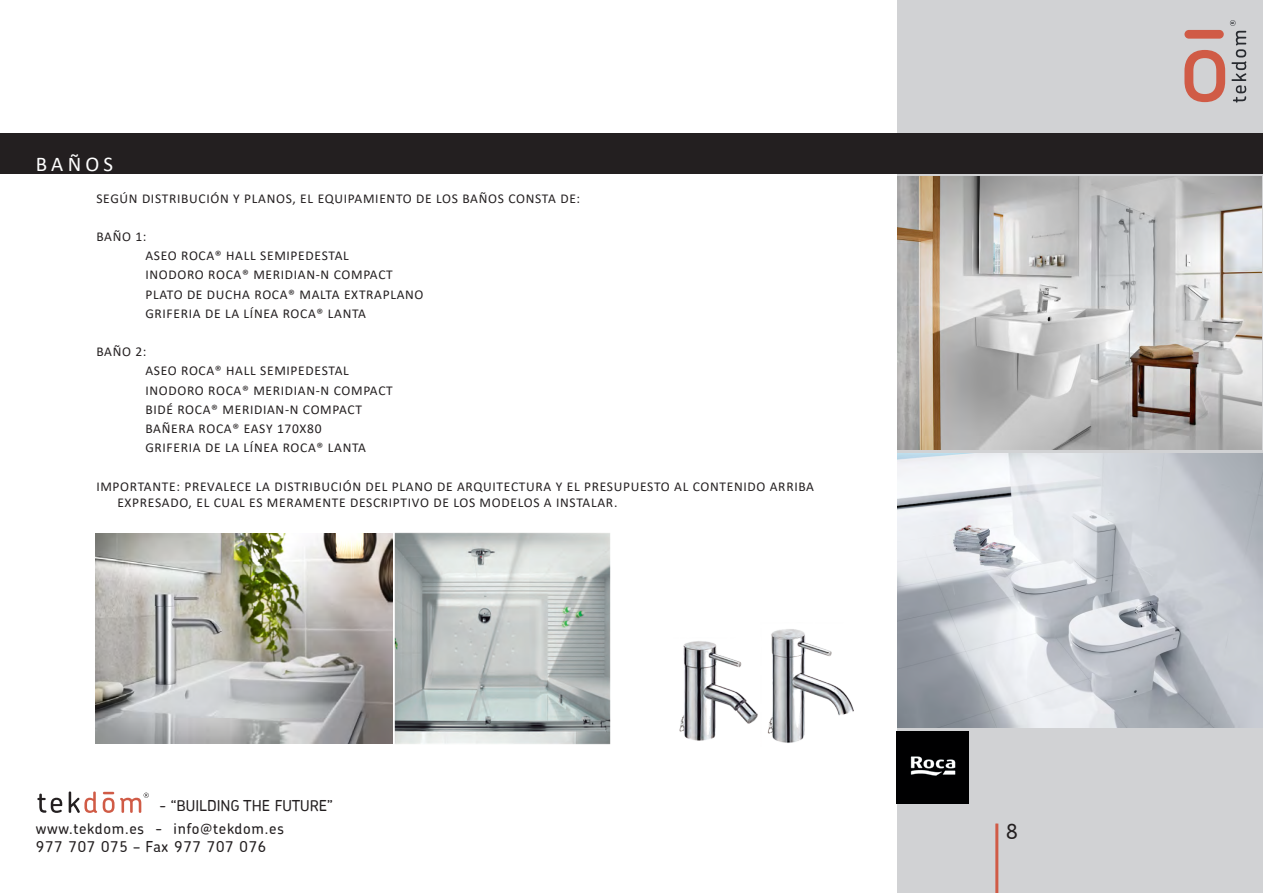
<style>
.page{position:relative;width:1263px;height:893px;background:#fff}
.page>*{position:absolute;margin:0;border:0;box-sizing:border-box;transform-origin:0 0}
.t1{font:21px "Calibri";letter-spacing:.2em;color:#fff}
.t2{font:500 20.85px "Chevin";color:#231f20}
.t3{font:500 15px/23.7px "Chevin";letter-spacing:.03em;color:#231f20}
.t4{font:500 15px "Chevin";letter-spacing:.05em;color:#231f20}
.t5{font:13.5px/19.2px "Calibri";letter-spacing:.05em;color:#231f20}
</style>
<div class="page">
<svg style="left:37px;top:794px;width:25px;height:19px"></svg>
<svg style="left:69px;top:791px;width:28px;height:22px"></svg>
<svg style="left:103px;top:792px;width:11px;height:21px"></svg>
<svg style="left:120px;top:793px;width:29px;height:20px"></svg>
<div style="left:897px;top:0;width:366px;height:893px;background:#d1d2d4"></div>
<hr style="left:995px;top:823px;width:3px;height:70px;background:#d05b46">
<svg style="left:1184px;top:20px;width:62px;height:83px"></svg>
<div style="left:1184px;top:30px;width:40px;height:9px;background:#d05b46;border-radius:4px"></div>
<img style="left:394px;top:533px;width:216px;height:212px">
<img style="left:896px;top:731px;width:73px;height:73px">
<img style="left:898px;top:454px;width:365px;height:273px">
<img style="left:767px;top:629px;width:87px;height:114px">
<img style="left:679px;top:641px;width:79px;height:100px">
<img style="left:95px;top:533px;width:297px;height:210px">
<img style="left:897px;top:176px;width:365px;height:274px">
<div style="left:0;top:134px;width:1263px;height:40px;background:#231f20"></div>
<h1 class="t1" style="left:36px;top:149px;width:79px">BAÑOS</h1>
<p class="t5" style="left:96px;top:188px;width:485px">SEGÚN DISTRIBUCIÓN Y PLANOS, EL EQUIPAMIENTO DE LOS BAÑOS CONSTA DE:</p>
<p class="t5" style="left:145px;top:227px;width:280px;text-indent:-49px">BAÑO 1:<br>ASEO ROCA® HALL SEMIPEDESTAL<br>INODORO ROCA® MERIDIAN-N COMPACT<br>PLATO DE DUCHA ROCA® MALTA EXTRAPLANO<br>GRIFERIA DE LA LÍNEA ROCA® LANTA</p>
<p class="t5" style="left:145px;top:342px;width:249px;text-indent:-49px">BAÑO 2:<br>ASEO ROCA® HALL SEMIPEDESTAL<br>INODORO ROCA® MERIDIAN-N COMPACT<br>BIDÉ ROCA® MERIDIAN-N COMPACT<br>BAÑERA ROCA® EASY 170X80<br>GRIFERIA DE LA LÍNEA ROCA® LANTA</p>
<p class="t5" style="left:117px;top:478px;width:698px;line-height:16.2px;text-indent:-21px">IMPORTANTE: PREVALECE LA DISTRIBUCIÓN DEL PLANO DE ARQUITECTURA Y EL PRESUPUESTO AL CONTENIDO ARRIBA<br>EXPRESADO, EL CUAL ES MERAMENTE DESCRIPTIVO DE LOS MODELOS A INSTALAR.</p>
<p class="t3" style="left:36px;top:793px;width:298px;text-indent:123px">- “BUILDING THE FUTURE” www.tekdom.es - info@tekdom.es</p>
<p class="t4" style="left:36px;top:837px;width:232px">977 707 075 – Fax 977 707 076</p>
<h2 class="t2" style="left:1006px;top:817px;width:13px">8</h2>
</div>
